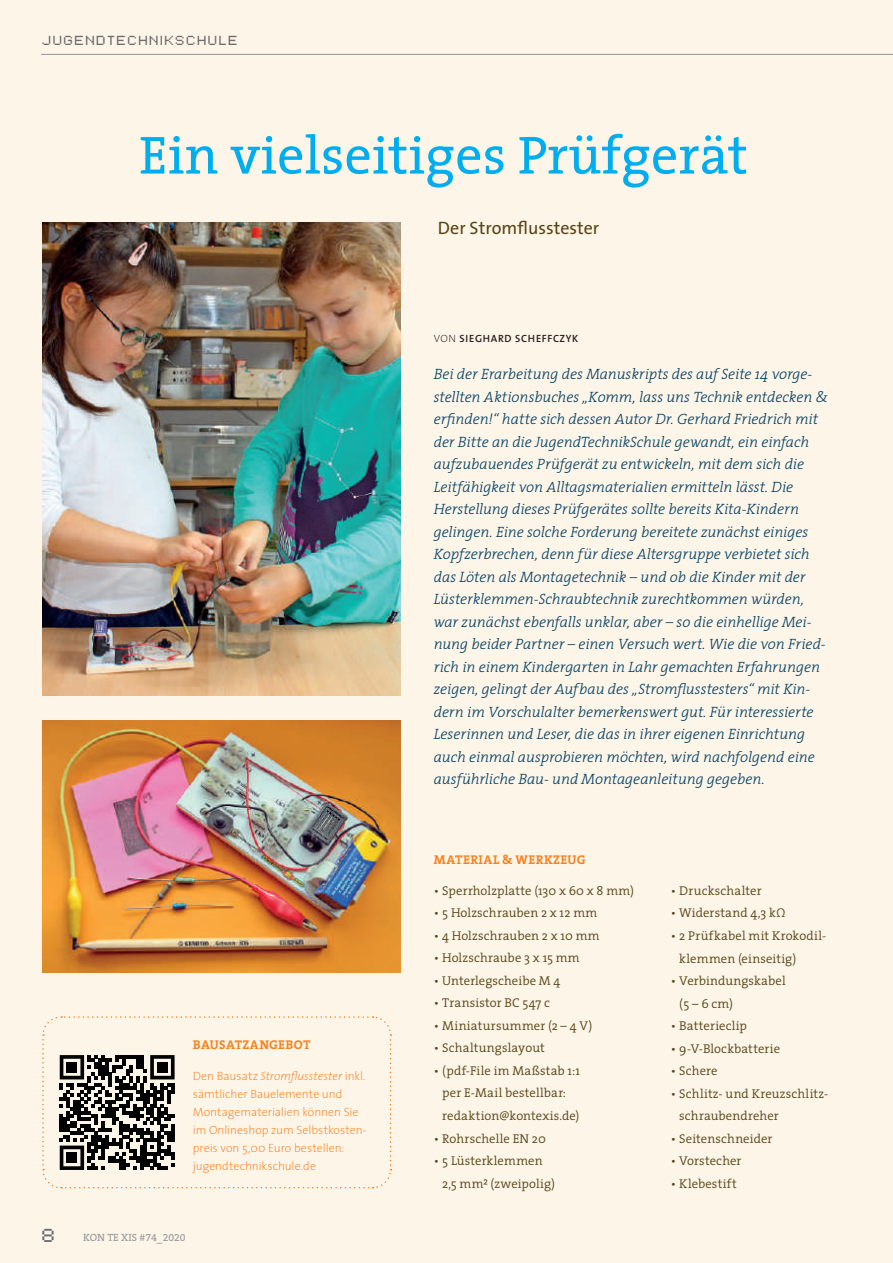
<style>
.page{position:relative;width:893px;height:1263px;background:#fef5e9}
.page>*{position:absolute;margin:0;border:0;box-sizing:border-box;transform-origin:0 0}
.t1{font:54px "The Serif";color:#00aeef}
.t2{font:18px "The Sans";color:#564414}
.t3{font:italic 300 15px/22.5px "The Serif";letter-spacing:-.005em;color:#003e60}
.t4{font:15px "Pixel FJ8 pt 1 Normal";color:#6c6d70}
.t5{font:300 12.75px/22.5px "The Serif";letter-spacing:.01em;color:#564414}
.t6{font:700 12.75px "The Serif";letter-spacing:.03em;color:#f58220}
.t7{font:200 12px/18px "The Sans";color:#f58220}
.t8{font:600 10.5px "The Sans";letter-spacing:.065em;color:#231f20}
.t9{font:10.5px "Pixel FJ8 pt 1 Normal";letter-spacing:.16em;color:#6c6d70}
.t10{font:10.5px "The Serif B W5 Plain";color:#939598}
.s1{font-weight:200}
.s2{font-style:italic}
</style>
<div class="page">
<hr style="left:41px;top:54px;width:852px;height:1px;background:#939598">
<svg style="left:42px;top:1016px;width:350px;height:173px"></svg>
<div style="left:67px;top:1062px;width:10px;height:10px;background:#000001"></div>
<div style="left:157px;top:1062px;width:11px;height:10px;background:#000001"></div>
<div style="left:67px;top:1152px;width:10px;height:11px;background:#000001"></div>
<img style="left:43px;top:223px;width:357px;height:472px">
<img style="left:43px;top:720px;width:357px;height:252px">
<p class="t9" style="left:43px;top:32px;width:197px">JUGENDTECHNIKSCHULE</p>
<h1 class="t1" style="left:139px;top:110px;width:610px">Ein vielseitiges Prüfgerät</h1>
<p class="t2" style="left:438px;top:213px;width:163px">Der Stromflusstester</p>
<p class="t8" style="left:434px;top:330px;width:146px"><span class="s1">VON</span> SIEGHARD SCHEFFCZYK</p>
<p class="t3" style="left:434px;top:362px;width:395px">Bei der Erarbeitung des Manuskripts des auf Seite 14 vorge&shy;stellten Aktionsbuches „Komm, lass uns Technik entdecken &amp; erfinden!“ hatte sich dessen Autor Dr. Gerhard Friedrich mit der Bitte an die JugendTechnikSchule gewandt, ein einfach aufzubauendes Prüfgerät zu entwickeln, mit dem sich die Leitfähigkeit von Alltagsmaterialien ermitteln lässt. Die Herstellung dieses Prüfgerätes sollte bereits Kita-Kindern gelingen. Eine solche Forderung bereitete zunächst einiges Kopfzerbrechen, denn für diese Altersgruppe verbietet sich das Löten als Montagetechnik – und ob die Kinder mit der Lüsterklemmen-Schraubtechnik zurechtkommen würden, war zunächst ebenfalls unklar, aber – so die einhellige Mei&shy;nung beider Partner – einen Versuch wert. Wie die von Fried&shy;rich in einem Kindergarten in Lahr gemachten Erfahrungen zeigen, gelingt der Aufbau des „Stromflusstesters“ mit Kin&shy;dern im Vorschulalter bemerkenswert gut. Für interessierte Leserinnen und Leser, die das in ihrer eigenen Einrichtung auch einmal ausprobieren möchten, wird nachfolgend eine ausführliche Bau- und Montageanleitung gegeben.</p>
<p class="t6" style="left:193px;top:1033px;width:119px">BAUSATZANGEBOT</p>
<p class="t7" style="left:193px;top:1067px;width:175px">Den Bausatz <span class="s2">Stromflusstester</span> inkl. sämtlicher Bauelemente und<br>Montagematerialien können Sie im Onlineshop zum Selbstkosten&shy;preis von 5,00 Euro bestellen: jugendtechnikschule.de</p>
<p class="t4" style="left:43px;top:1223px;width:15px">8</p>
<p class="t10" style="left:83px;top:1231px;width:104px">KON TE XIS #74_2020</p>
<p class="t6" style="left:434px;top:849px;width:153px">MATERIAL &amp; WERKZEUG</p>
<p class="t5" style="left:434px;top:879px;width:202px">• Sperrholzplatte (130 x 60 x 8 mm)</p>
<p class="t5" style="left:434px;top:901px;width:165px">• 5 Holzschrauben 2 x 12 mm</p>
<p class="t5" style="left:434px;top:924px;width:167px">• 4 Holzschrauben 2 x 10 mm</p>
<p class="t5" style="left:434px;top:946px;width:148px">• Holzschraube 3 x 15 mm</p>
<p class="t5" style="left:434px;top:969px;width:128px">• Unterlegscheibe M 4</p>
<p class="t5" style="left:434px;top:991px;width:118px">• Transistor BC 547 c</p>
<p class="t5" style="left:434px;top:1014px;width:160px">• Miniatursummer (2 – 4 V)</p>
<p class="t5" style="left:434px;top:1036px;width:113px">• Schaltungslayout</p>
<p class="t5" style="left:442px;top:1059px;width:139px;text-indent:-9px">• (pdf-File im Maßstab 1:1 per E-Mail bestellbar: redaktion@kontexis.de)</p>
<p class="t5" style="left:434px;top:1126px;width:114px">• Rohrschelle EN 20</p>
<p class="t5" style="left:442px;top:1149px;width:114px;text-indent:-9px">• 5 Lüsterklemmen<br>2,5 mm² (zweipolig)</p>
<p class="t5" style="left:671px;top:879px;width:92px">• Druckschalter</p>
<p class="t5" style="left:671px;top:901px;width:116px">• Widerstand 4,3 kΩ</p>
<p class="t5" style="left:679px;top:924px;width:148px;text-indent:-9px">• 2 Prüfkabel mit Krokodil&shy;klemmen (einseitig)</p>
<p class="t5" style="left:679px;top:969px;width:108px;text-indent:-9px">• Verbindungskabel (5 – 6 cm)</p>
<p class="t5" style="left:671px;top:1014px;width:78px">• Batterieclip</p>
<p class="t5" style="left:671px;top:1036px;width:111px">• 9-V-Blockbatterie</p>
<p class="t5" style="left:671px;top:1059px;width:48px">• Schere</p>
<p class="t5" style="left:679px;top:1081px;width:150px;text-indent:-9px">• Schlitz- und Kreuzschlitz&shy;schraubendreher</p>
<p class="t5" style="left:671px;top:1126px;width:103px">• Seitenschneider</p>
<p class="t5" style="left:671px;top:1149px;width:72px">• Vorstecher</p>
<p class="t5" style="left:671px;top:1171px;width:67px">• Klebestift</p>
</div>
